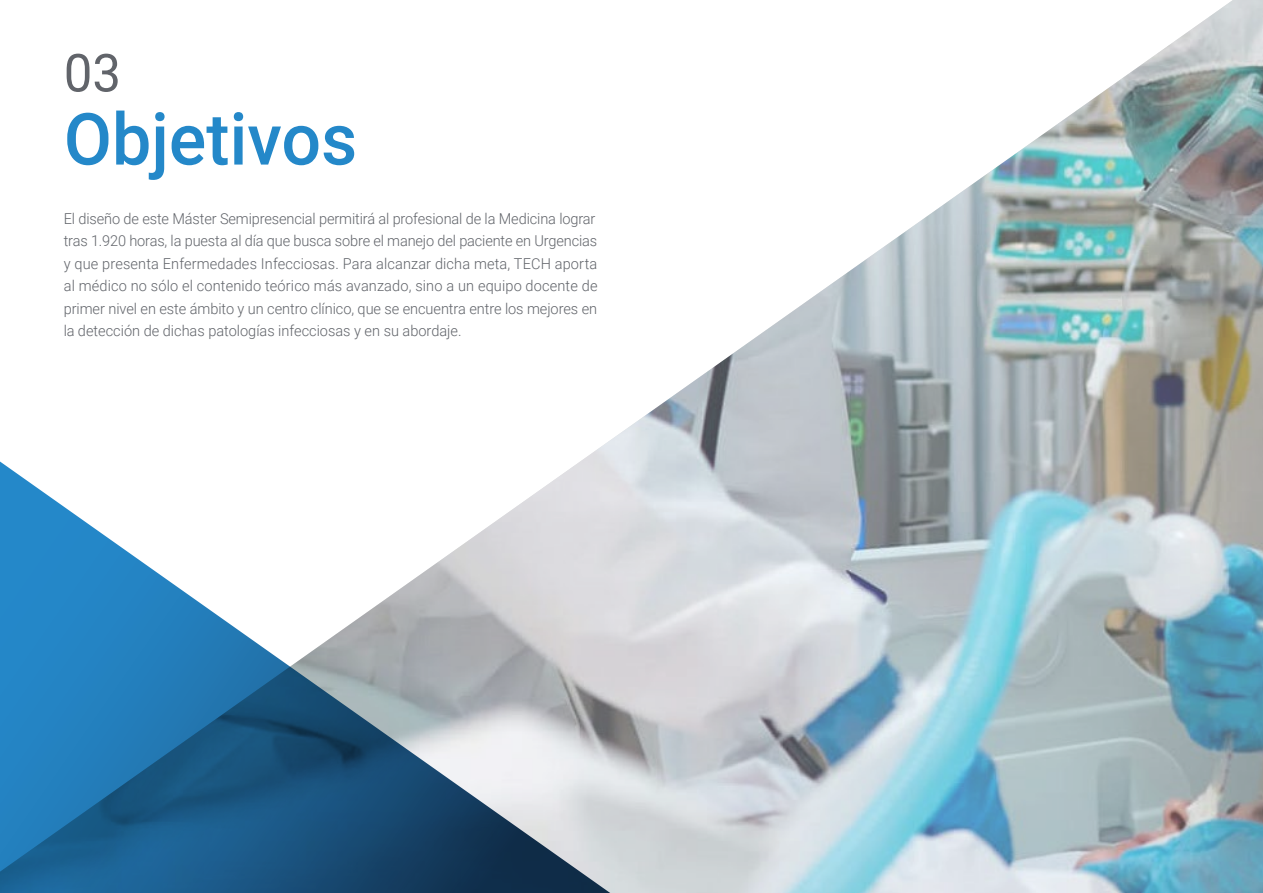
<style>
.page{position:relative;width:1263px;height:893px;background:#fff}
.page>*{position:absolute;margin:0;border:0;box-sizing:border-box;transform-origin:0 0}
.t1{font:500 72px "Roboto";color:#2488c9}
.t2{font:52.5px "Roboto";color:#61646a}
.t3{font:300 15px/22.5px "Roboto";letter-spacing:-.005em;color:#61646a}
</style>
<div class="page">
<img style="left:602px;top:0;width:661px;height:893px">
<svg style="left:0;top:446px;width:640px;height:447px"></svg>
<h2 class="t2" style="left:64px;top:36px;width:59px">03</h2>
<h1 class="t1" style="left:64px;top:89px;width:295px">Objetivos</h1>
<p class="t3" style="left:64px;top:207px;width:535px">El diseño de este Máster Semipresencial permitirá al profesional de la Medicina lograr tras 1.920 horas, la puesta al día que busca sobre el manejo del paciente en Urgencias y que presenta Enfermedades Infecciosas. Para alcanzar dicha meta, TECH aporta al médico no sólo el contenido teórico más avanzado, sino a un equipo docente de primer nivel en este ámbito y un centro clínico, que se encuentra entre los mejores en la detección de dichas patologías infecciosas y en su abordaje.</p>
</div>
